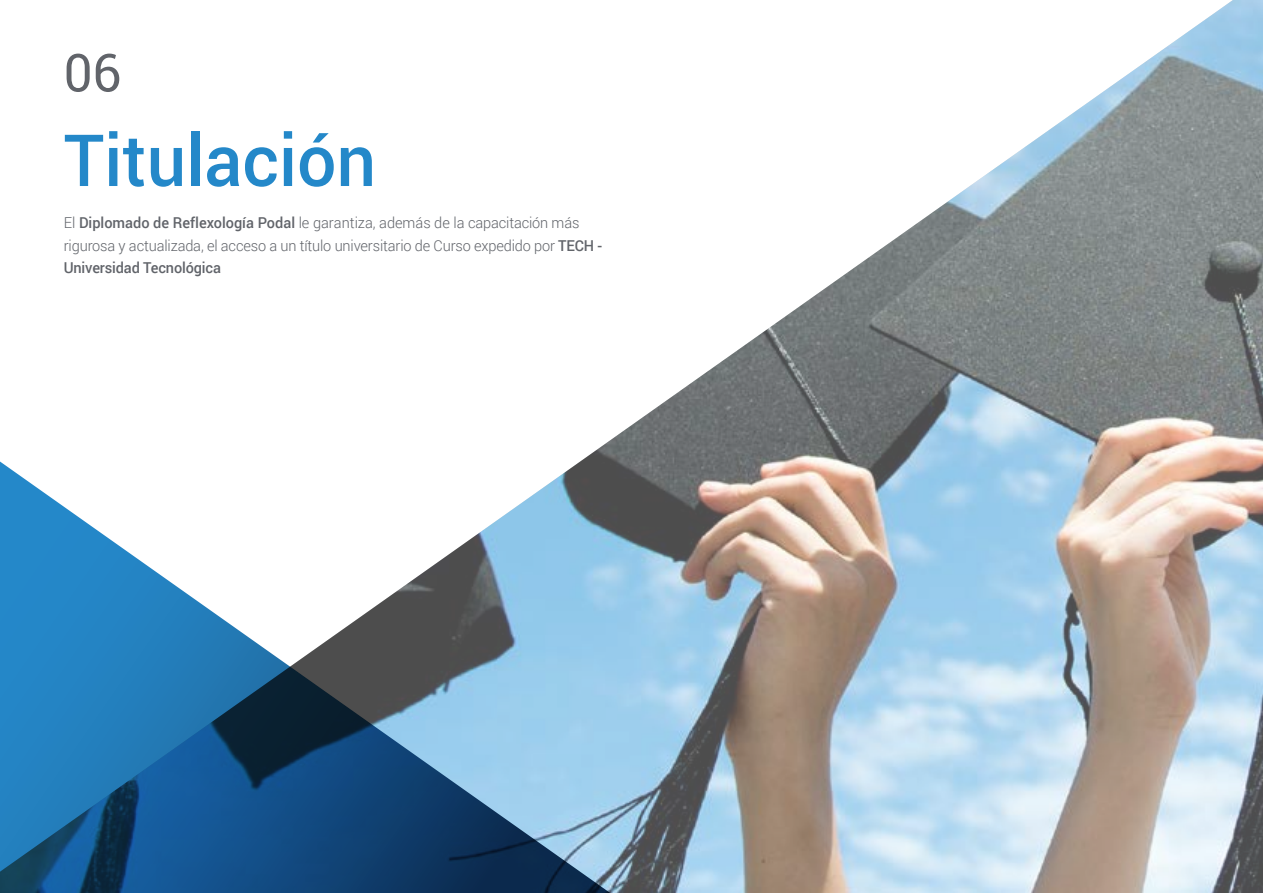
<style>
.page{position:relative;width:1263px;height:893px;background:#fff}
.page>*{position:absolute;margin:0;border:0;box-sizing:border-box;transform-origin:0 0}
.t1{font:500 72px "Roboto";color:#2488c9}
.t2{font:52.5px "Roboto";color:#61646a}
.t3{font:300 15px/22.5px "Roboto";letter-spacing:-.01em;color:#61646a}
.s1{font-weight:500}
</style>
<div class="page">
<img style="left:602px;top:0;width:661px;height:893px">
<svg style="left:0;top:446px;width:640px;height:447px"></svg>
<h2 class="t2" style="left:64px;top:36px;width:59px">06</h2>
<h1 class="t1" style="left:64px;top:110px;width:314px">Titulación</h1>
<p class="t3" style="left:64px;top:211px;width:540px">El <span class="s1">Diplomado de Reflexología Podal</span> le garantiza, además de la capacitación más rigurosa y actualizada, el acceso a un título universitario de Curso expedido por <span class="s1">TECH -<br>Universidad Tecnológica</span></p>
</div>
